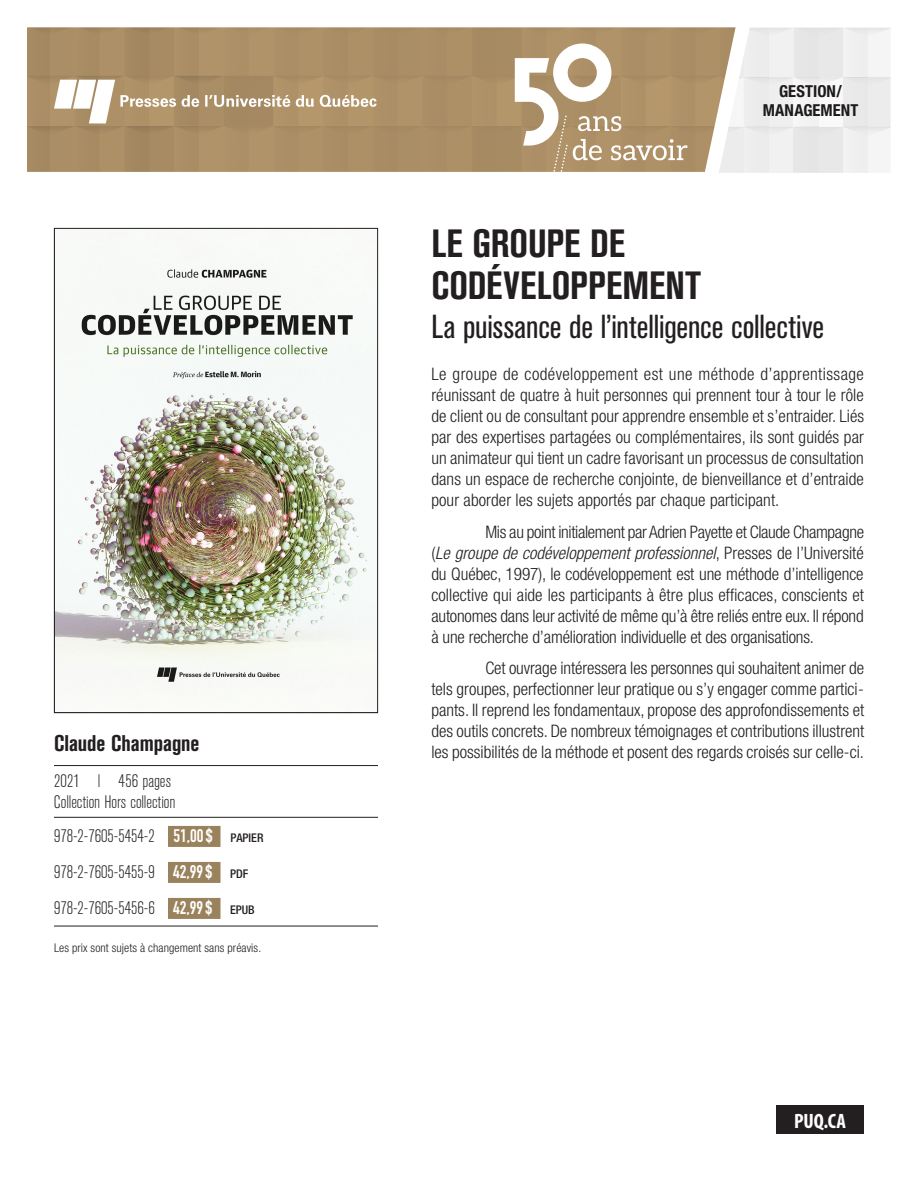
<style>
.page{position:relative;width:918px;height:1188px;background:#fff}
.page>*{position:absolute;margin:0;border:0;box-sizing:border-box;transform-origin:0 0}
._1_Fiche_Titre{font:700 condensed 39px/42px "Akzidenz Grotesk BE";color:#231f20}
._2_Fiche_Sous-titre{font:condensed 33px "Akzidenz Grotesk BE";letter-spacing:-.005em;color:#231f20}
._4_Fiche_Auteurs_dir{font:700 condensed 22.5px "Akzidenz Grotesk BE";color:#231f20}
.t1{font:700 condensed 20.85px "Myriad Pro";color:#fff}
._7b_Fiche_ISBN_derni{font:300 condensed 18px/36px "Akzidenz Grotesk BE";color:#231f20}
._6_Fiche_Annee_pages{font:300 condensed 18px/21px "Akzidenz Grotesk BE";color:#231f20}
._3_Fiche_Courant{font:300 condensed 17.25px/21px "Helvetica Neue";letter-spacing:-.005em;color:#231f20;text-align:justify}
._3_Fiche_Courant_pre{font:300 condensed 17.25px/21px "Helvetica Neue";letter-spacing:.005em;color:#231f20;text-align:justify}
._9_Fiche_Thématique{font:700 condensed 16.5px/19.5px "Helvetica Neue";letter-spacing:.005em;color:#1e1a1b;text-align:center}
._3_Fiche_Courant_pre-2{font:300 condensed 12px "Helvetica Neue";letter-spacing:.005em;color:#231f20}
.s1{font-family:"DIN Condensed";font-weight:700;font-stretch:normal;color:#fff}
.s2{font-family:"Helvetica Neue";font-weight:500;font-size:12px}
.s3{font-style:italic}
</style>
<div class="page">
<img style="left:27px;top:27px;width:692px;height:145px">
<svg style="left:719px;top:27px;width:172px;height:146px"></svg>
<div style="left:776px;top:1106px;width:88px;height:28px;background:#231f20"></div>
<svg style="left:54px;top:80px;width:323px;height:43px"></svg>
<svg style="left:515px;top:44px;width:173px;height:128px"></svg>
<img style="left:54px;top:228px;width:324px;height:485px">
<hr style="left:54px;top:765px;width:324px;height:1px;background:#231f20">
<hr style="left:54px;top:817px;width:324px;height:1px;background:#231f20">
<div style="left:168px;top:826px;width:52px;height:21px;background:#9a825c"></div>
<div style="left:168px;top:862px;width:52px;height:21px;background:#9a825c"></div>
<hr style="left:54px;top:926px;width:324px;height:1px;background:#231f20">
<div style="left:168px;top:898px;width:52px;height:21px;background:#9a825c"></div>
<p class="_4_Fiche_Auteurs_dir" style="left:54px;top:730px;width:147px">Claude Champagne</p>
<p class="_6_Fiche_Annee_pages" style="left:54px;top:771px;width:123px">2021 l 456 pages<br>Collection Hors collection</p>
<p class="_7b_Fiche_ISBN_derni" style="left:54px;top:818px;width:211px">978-2-7605-5454-2 <span class="s1">51,00 $</span> <span class="s2">PAPIER<br></span>978-2-7605-5455-9 <span class="s1">42,99 $</span> <span class="s2">PDF<br></span>978-2-7605-5456-6 <span class="s1">42,99 $</span> <span class="s2">EPUB</span></p>
<p class="_3_Fiche_Courant_pre-2" style="left:54px;top:941px;width:209px">Les prix sont sujets à changement sans préavis.</p>
<p class="_9_Fiche_Thématique" style="left:763px;top:81px;width:97px">GESTION/<br>MANAGEMENT</p>
<p class="_1_Fiche_Titre" style="left:431px;top:223px;width:271px">LE GROUPE DE<br>CODÉVELOPPEMENT</p>
<p class="_2_Fiche_Sous-titre" style="left:431px;top:309px;width:394px">La puissance de l’intelligence collective</p>
<p class="_3_Fiche_Courant_pre" style="left:431px;top:364px;width:434px">Le groupe de codéveloppement est une méthode d’apprentissage réunissant de quatre à huit personnes qui prennent tour à tour le rôle de client ou de consultant pour apprendre ensemble et s’entraider. Liés par des expertises partagées ou complémentaires, ils sont guidés par un animateur qui tient un cadre favorisant un processus de consultation dans un espace de recherche conjointe, de bienveillance et d’entraide pour aborder les sujets apportés par chaque participant.</p>
<p class="_3_Fiche_Courant" style="left:431px;top:521px;width:434px;text-indent:54px">Mis au point initialement par Adrien Payette et Claude Champagne (<span class="s3">Le groupe de codéveloppement professionnel</span>, Presses de l’Université du Québec, 1997), le codéveloppement est une méthode d’intelligence collective qui aide les participants à être plus efficaces, conscients et autonomes dans leur activité de même qu’à être reliés entre eux. Il répond à une recherche d’amélioration individuelle et des organisations.</p>
<p class="_3_Fiche_Courant" style="left:431px;top:658px;width:434px;text-indent:54px">Cet ouvrage intéressera les personnes qui souhaitent animer de tels groupes, perfectionner leur pratique ou s’y engager comme partici&shy;pants. Il reprend les fondamentaux, propose des approfondissements et des outils concrets. De nombreux témoignages et contributions illustrent les possibilités de la méthode et posent des regards croisés sur celle-ci.</p>
<p class="t1" style="left:794px;top:1108px;width:53px">PUQ.CA</p>
</div>
